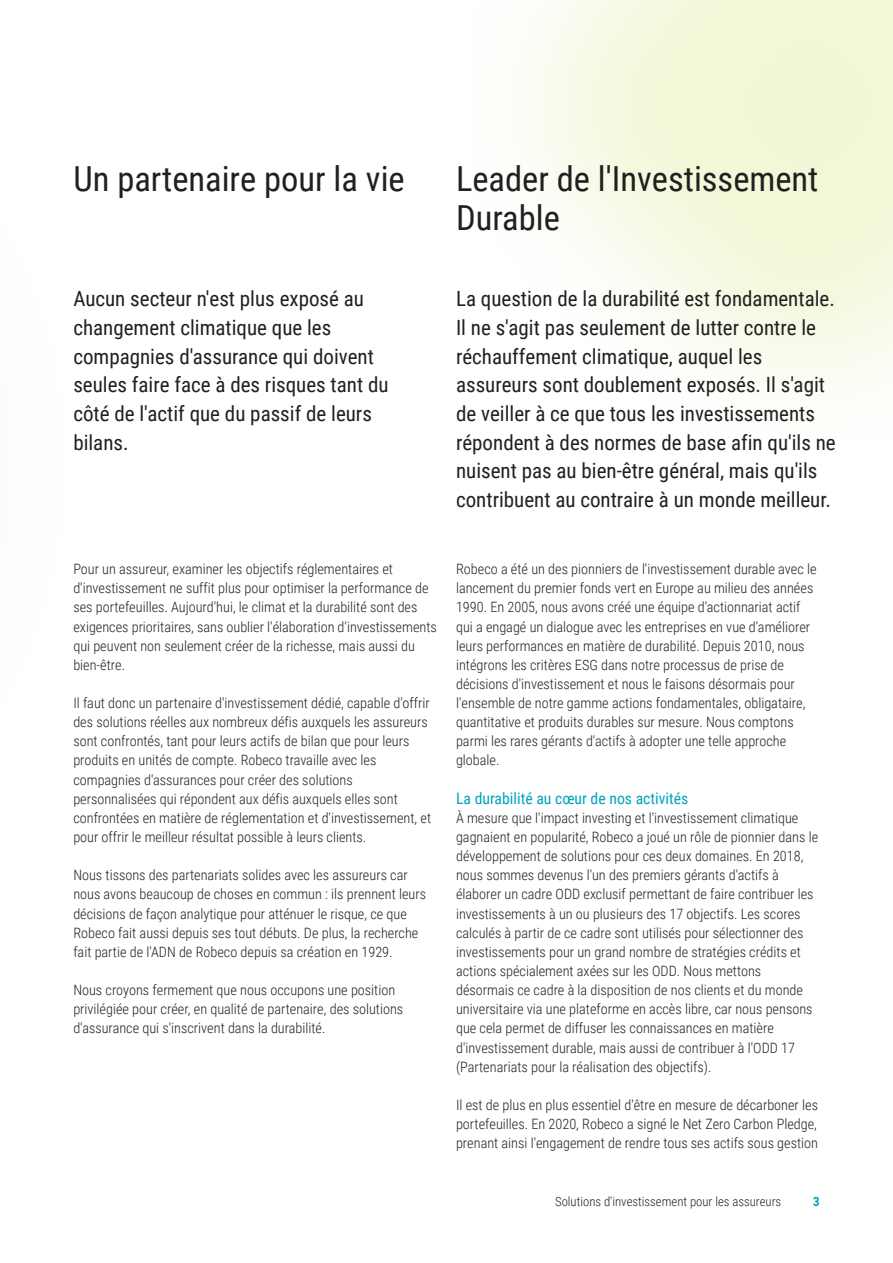
<style>
.page{position:relative;width:893px;height:1263px;background:#fff}
.page>*{position:absolute;margin:0;border:0;box-sizing:border-box;transform-origin:0 0}
.Hoofdstukkop{font:34.5px/38.2px "Roboto Condensed";color:#231f20}
.Inleidende_tekst{font:21px/28.7px "Roboto Condensed";color:#231f20}
.Paragraafkop{font:15.75px "Roboto Condensed";color:#00a2bd}
.Leestekst{font:300 14.25px/19.2px "Roboto Condensed";color:#231f20}
.t1{font:300 12.75px "Roboto Condensed";color:#231f20}
.t2{font:700 12.75px "Roboto Condensed";color:#00a2bd}
</style>
<div class="page">
<p class="Hoofdstukkop" style="left:73px;top:159px;width:333px">Un partenaire pour la vie</p>
<p class="Hoofdstukkop" style="left:456px;top:159px;width:364px">Leader de l'Investissement<br>Durable</p>
<p class="Inleidende_tekst" style="left:73px;top:284px;width:317px">Aucun secteur n'est plus exposé au changement climatique que les compagnies d'assurance qui doivent seules faire face à des risques tant du côté de l'actif que du passif de leurs bilans.</p>
<p class="Inleidende_tekst" style="left:456px;top:284px;width:381px">La question de la durabilité est fondamentale.<br>Il ne s'agit pas seulement de lutter contre le réchauffement climatique, auquel les assureurs sont doublement exposés. Il s'agit de veiller à ce que tous les investissements répondent à des normes de base afin qu'ils ne nuisent pas au bien-être général, mais qu'ils contribuent au contraire à un monde meilleur.</p>
<p class="Leestekst" style="left:73px;top:559px;width:365px">Pour un assureur, examiner les objectifs réglementaires et d'investissement ne suffit plus pour optimiser la performance de ses portefeuilles. Aujourd'hui, le climat et la durabilité sont des exigences prioritaires, sans oublier l'élaboration d'investissements qui peuvent non seulement créer de la richesse, mais aussi du bien-être.</p>
<p class="Leestekst" style="left:73px;top:693px;width:359px">Il faut donc un partenaire d'investissement dédié, capable d'offrir des solutions réelles aux nombreux défis auxquels les assureurs sont confrontés, tant pour leurs actifs de bilan que pour leurs produits en unités de compte. Robeco travaille avec les compagnies d'assurances pour créer des solutions personnalisées qui répondent aux défis auxquels elles sont confrontées en matière de réglementation et d'investissement, et pour offrir le meilleur résultat possible à leurs clients.</p>
<p class="Leestekst" style="left:73px;top:865px;width:354px">Nous tissons des partenariats solides avec les assureurs car nous avons beaucoup de choses en commun : ils prennent leurs décisions de façon analytique pour atténuer le risque, ce que Robeco fait aussi depuis ses tout débuts. De plus, la recherche fait partie de l'ADN de Robeco depuis sa création en 1929.</p>
<p class="Leestekst" style="left:73px;top:980px;width:331px">Nous croyons fermement que nous occupons une position privilégiée pour créer, en qualité de partenaire, des solutions d'assurance qui s'inscrivent dans la durabilité.</p>
<p class="Leestekst" style="left:456px;top:559px;width:362px">Robeco a été un des pionniers de l'investissement durable avec le lancement du premier fonds vert en Europe au milieu des années 1990. En 2005, nous avons créé une équipe d'actionnariat actif qui a engagé un dialogue avec les entreprises en vue d'améliorer leurs performances en matière de durabilité. Depuis 2010, nous intégrons les critères ESG dans notre processus de prise de décisions d'investissement et nous le faisons désormais pour l'ensemble de notre gamme actions fondamentales, obligataire, quantitative et produits durables sur mesure. Nous comptons parmi les rares gérants d'actifs à adopter une telle approche globale.</p>
<p class="Paragraafkop" style="left:456px;top:787px;width:234px">La durabilité au cœur de nos activités</p>
<p class="Leestekst" style="left:456px;top:808px;width:364px">À mesure que l'impact investing et l'investissement climatique gagnaient en popularité, Robeco a joué un rôle de pionnier dans le développement de solutions pour ces deux domaines. En 2018, nous sommes devenus l'un des premiers gérants d'actifs à élaborer un cadre ODD exclusif permettant de faire contribuer les investissements à un ou plusieurs des 17 objectifs. Les scores calculés à partir de ce cadre sont utilisés pour sélectionner des investissements pour un grand nombre de stratégies crédits et actions spécialement axées sur les ODD. Nous mettons désormais ce cadre à la disposition de nos clients et du monde universitaire via une plateforme en accès libre, car nous pensons que cela permet de diffuser les connaissances en matière d'investissement durable, mais aussi de contribuer à l'ODD 17 (Partenariats pour la réalisation des objectifs).</p>
<p class="Leestekst" style="left:456px;top:1095px;width:363px;text-align:justify">Il est de plus en plus essentiel d'être en mesure de décarboner les portefeuilles. En 2020, Robeco a signé le Net Zero Carbon Pledge, prenant ainsi l'engagement de rendre tous ses actifs sous gestion</p>
<p class="t1" style="left:555px;top:1192px;width:228px">Solutions d'investissement pour les assureurs</p>
<p class="t2" style="left:813px;top:1192px;width:8px">3</p>
</div>
